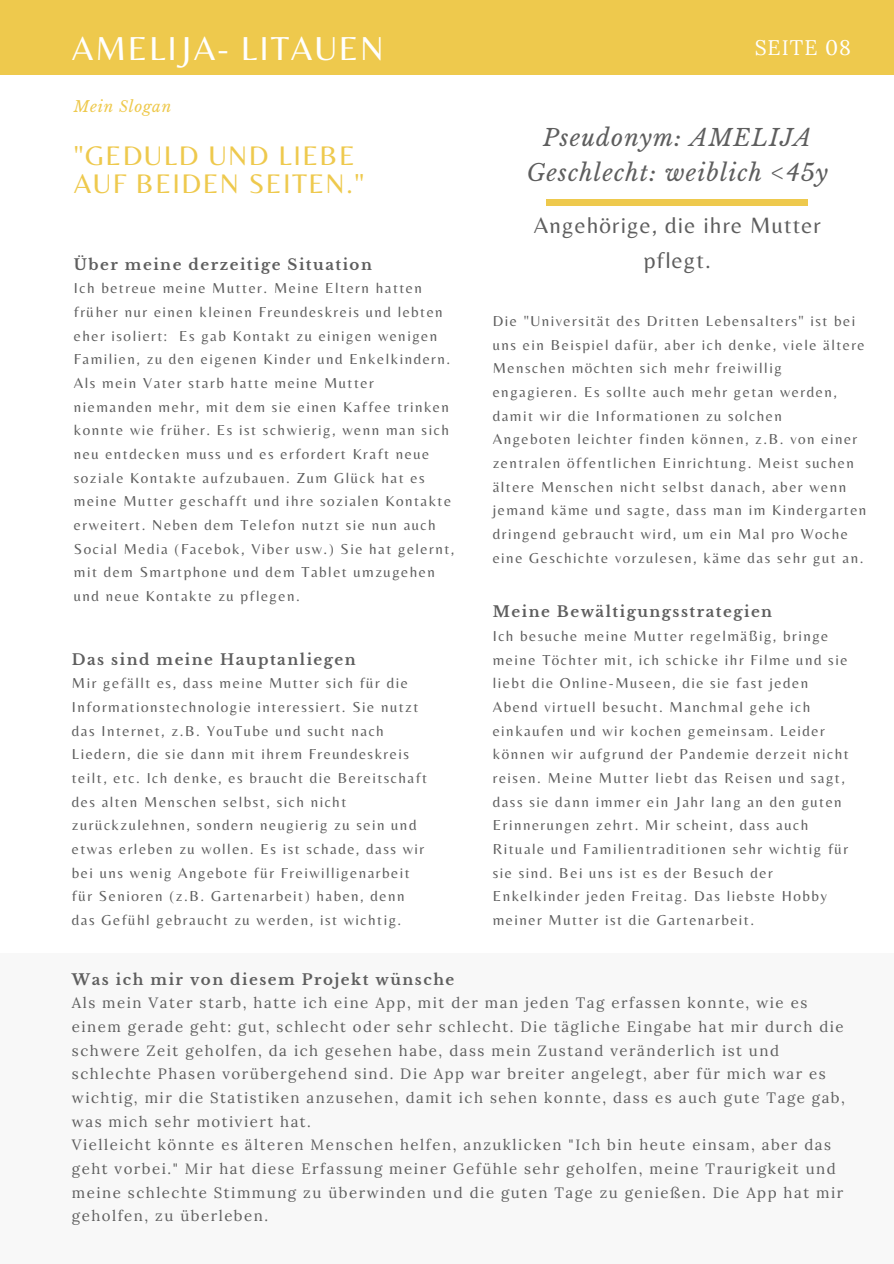
<style>
.page{position:relative;width:894px;height:1264px;background:#fff}
.page>*{position:absolute;margin:0;border:0;box-sizing:border-box;transform-origin:0 0}
.t1{font:34.5px "Belleza";letter-spacing:.05em;color:#fff}
.t2{font:28.05px/28.2px "Belleza";letter-spacing:.05em;color:#eec94d}
.t3{font:italic 23.1px/35px "Libre Baskerville";letter-spacing:.05em;color:#5e5e5e;text-align:center}
.t4{font:23.1px "Belleza";letter-spacing:.05em;color:#5e5e5e}
.t5{font:21px "Lora";letter-spacing:.05em;color:#fff}
.t6{font:italic 15.15px "Libre Baskerville";letter-spacing:.05em;color:#eec94d}
.t7{font:15px/23.7px "Belleza";letter-spacing:.1em;color:#5e5e5e}
.t8{font:15px/23.7px "Lora";letter-spacing:.1em;color:#5e5e5e}
.t9{font:700 15px "Libre Baskerville";letter-spacing:.1em;color:#5e5e5e}
</style>
<div class="page">
<div style="left:0;top:0;width:893px;height:75px;background:#eec94d"></div>
<div style="left:546px;top:199px;width:261px;height:6px;background:#eec94d"></div>
<div style="left:0;top:953px;width:893px;height:310px;background:#f8f8f8"></div>
<h1 class="t1" style="left:72px;top:28px;width:313px">AMELIJA- LITAUEN</h1>
<h3 class="t5" style="left:754px;top:32px;width:98px">SEITE 08</h3>
<p class="t6" style="left:74px;top:97px;width:99px">Mein Slogan</p>
<h2 class="t2" style="left:74px;top:141px;width:292px">"GEDULD UND LIEBE<br>AUF BEIDEN SEITEN."</h2>
<h3 class="t3" style="left:526px;top:121px;width:303px">Pseudonym: AMELIJA<br>Geschlecht: weiblich &lt;45y</h3>
<h3 class="t4" style="left:533px;top:212px;width:288px">Angehörige, die ihre Mutter</h3>
<p class="t9" style="left:74px;top:255px;width:299px">Über meine derzeitige Situation</p>
<h3 class="t4" style="left:643px;top:247px;width:69px">pflegt.</h3>
<p class="t7" style="left:74px;top:276px;width:382px">Ich betreue meine Mutter. Meine Eltern hatten früher nur einen kleinen Freundeskreis und lebten eher isoliert: Es gab Kontakt zu einigen wenigen Familien, zu den eigenen Kinder und Enkelkindern.<br>Als mein Vater starb hatte meine Mutter niemanden mehr, mit dem sie einen Kaffee trinken konnte wie früher. Es ist schwierig, wenn man sich neu entdecken muss und es erfordert Kraft neue soziale Kontakte aufzubauen. Zum Glück hat es meine Mutter geschafft und ihre sozialen Kontakte erweitert. Neben dem Telefon nutzt sie nun auch Social Media (Facebok, Viber usw.) Sie hat gelernt, mit dem Smartphone und dem Tablet umzugehen und neue Kontakte zu pflegen.</p>
<p class="t7" style="left:492px;top:309px;width:375px">Die "Universität des Dritten Lebensalters" ist bei uns ein Beispiel dafür, aber ich denke, viele ältere Menschen möchten sich mehr freiwillig engagieren. Es sollte auch mehr getan werden, damit wir die Informationen zu solchen<br>Angeboten leichter finden können, z.B. von einer zentralen öffentlichen Einrichtung. Meist suchen ältere Menschen nicht selbst danach, aber wenn jemand käme und sagte, dass man im Kindergarten dringend gebraucht wird, um ein Mal pro Woche eine Geschichte vorzulesen, käme das sehr gut an.</p>
<p class="t9" style="left:492px;top:603px;width:281px">Meine Bewältigungsstrategien</p>
<p class="t7" style="left:492px;top:624px;width:357px">Ich besuche meine Mutter regelmäßig, bringe meine Töchter mit, ich schicke ihr Filme und sie liebt die Online-Museen, die sie fast jeden Abend virtuell besucht. Manchmal gehe ich einkaufen und wir kochen gemeinsam. Leider können wir aufgrund der Pandemie derzeit nicht reisen. Meine Mutter liebt das Reisen und sagt, dass sie dann immer ein Jahr lang an den guten Erinnerungen zehrt. Mir scheint, dass auch Rituale und Familientraditionen sehr wichtig für sie sind. Bei uns ist es der Besuch der Enkelkinder jeden Freitag. Das liebste Hobby meiner Mutter ist die Gartenarbeit.</p>
<p class="t9" style="left:72px;top:650px;width:285px">Das sind meine Hauptanliegen</p>
<p class="t7" style="left:72px;top:671px;width:356px">Mir gefällt es, dass meine Mutter sich für die Informationstechnologie interessiert. Sie nutzt das Internet, z.B. YouTube und sucht nach Liedern, die sie dann mit ihrem Freundeskreis teilt, etc. Ich denke, es braucht die Bereitschaft des alten Menschen selbst, sich nicht zurückzulehnen, sondern neugierig zu sein und etwas erleben zu wollen. Es ist schade, dass wir bei uns wenig Angebote für Freiwilligenarbeit für Senioren (z.B. Gartenarbeit) haben, denn das Gefühl gebraucht zu werden, ist wichtig.</p>
<p class="t9" style="left:72px;top:970px;width:384px">Was ich mir von diesem Projekt wünsche</p>
<p class="t8" style="left:72px;top:990px;width:774px">Als mein Vater starb, hatte ich eine App, mit der man jeden Tag erfassen konnte, wie es einem gerade geht: gut, schlecht oder sehr schlecht. Die tägliche Eingabe hat mir durch die schwere Zeit geholfen, da ich gesehen habe, dass mein Zustand veränderlich ist und schlechte Phasen vorübergehend sind. Die App war breiter angelegt, aber für mich war es wichtig, mir die Statistiken anzusehen, damit ich sehen konnte, dass es auch gute Tage gab, was mich sehr motiviert hat.<br>Vielleicht könnte es älteren Menschen helfen, anzuklicken "Ich bin heute einsam, aber das geht vorbei." Mir hat diese Erfassung meiner Gefühle sehr geholfen, meine Traurigkeit und meine schlechte Stimmung zu überwinden und die guten Tage zu genießen. Die App hat mir geholfen, zu überleben.</p>
</div>
